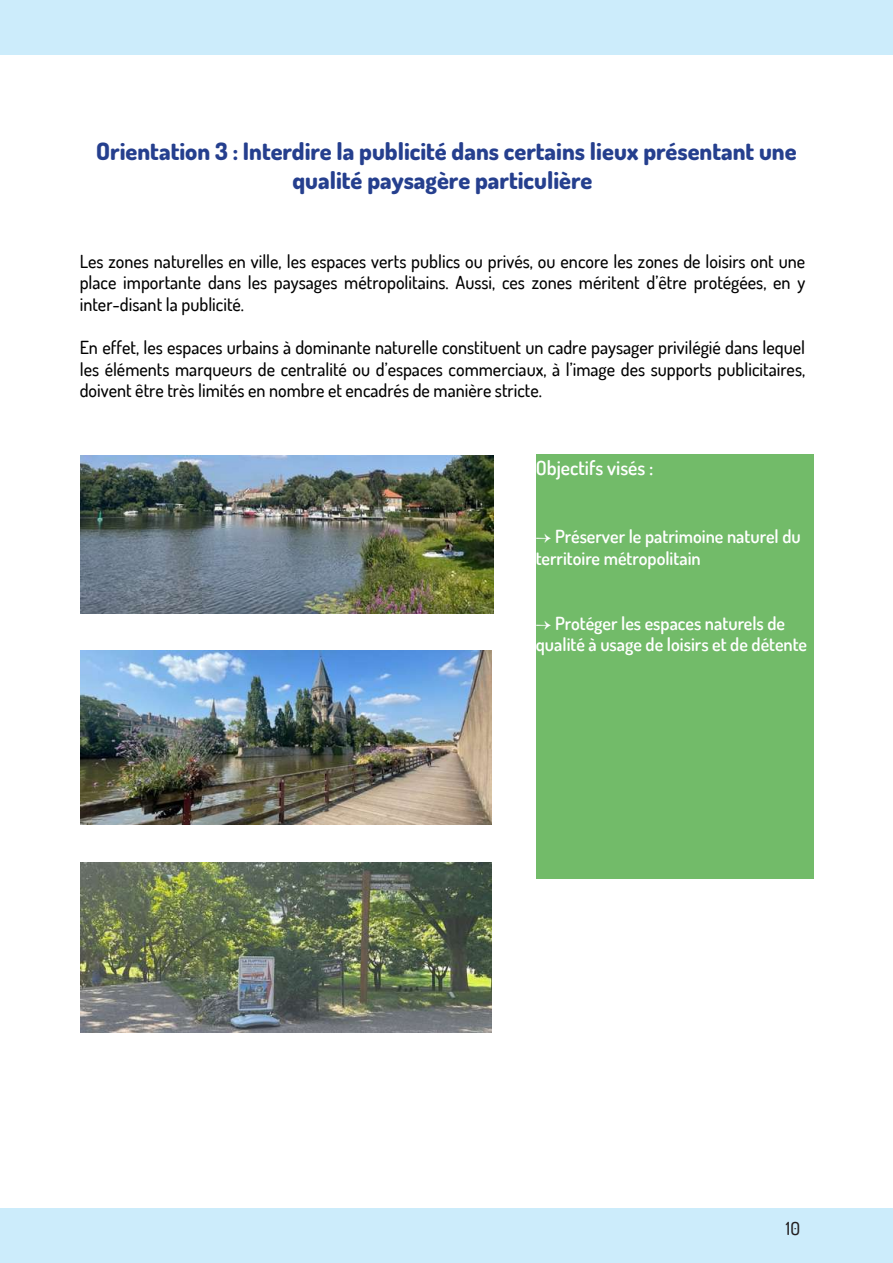
<style>
.page{position:relative;width:893px;height:1263px;background:#fff}
.page>*{position:absolute;margin:0;border:0;box-sizing:border-box;transform-origin:0 0}
.t1{font:800 24px/28.8px "Dosis";color:#253f8e;text-align:center}
.t2{font:600 19.5px "Dosis";color:#fff}
.t3{font:500 18px/21.6px "Dosis";color:#000;text-align:justify}
.t4{font:600 18px/21.6px "Dosis";color:#fff}
.t5{font:500 18px "Dosis";color:#231f20}
.s1{font-family:"Minion Pro";font-weight:400}
</style>
<div class="page">
<div style="left:0;top:1209px;width:893px;height:54px;background:#ccecfb"></div>
<div style="left:536px;top:455px;width:277px;height:424px;background:#72bb69"></div>
<img style="left:80px;top:455px;width:413px;height:159px">
<img style="left:80px;top:650px;width:412px;height:174px">
<img style="left:80px;top:863px;width:412px;height:170px">
<div style="left:0;top:0;width:893px;height:54px;background:#ccecfb"></div>
<h1 class="t1" style="left:96px;top:136px;width:702px">Orientation 3 : Interdire la publicité dans certains lieux présentant une qualité paysagère particulière</h1>
<p class="t3" style="left:80px;top:250px;width:727px">Les zones naturelles en ville, les espaces verts publics ou privés, ou encore les zones de loisirs ont une place importante dans les paysages métropolitains. Aussi, ces zones méritent d’être protégées, en y inter-disant la publicité.</p>
<p class="t3" style="left:80px;top:336px;width:727px">En effet, les espaces urbains à dominante naturelle constituent un cadre paysager privilégié dans lequel les éléments marqueurs de centralité ou d’espaces commerciaux, à l’image des supports publicitaires, doivent être très limités en nombre et encadrés de manière stricte.</p>
<p class="t2" style="left:536px;top:455px;width:119px">Objectifs visés :</p>
<p class="t4" style="left:536px;top:525px;width:266px"><span class="s1">→</span> Préserver le patrimoine naturel du territoire métropolitain</p>
<p class="t4" style="left:536px;top:612px;width:273px"><span class="s1">→</span> Protéger les espaces naturels de qualité à usage de loisirs et de détente</p>
<p class="t5" style="left:786px;top:1216px;width:16px">10</p>
</div>
